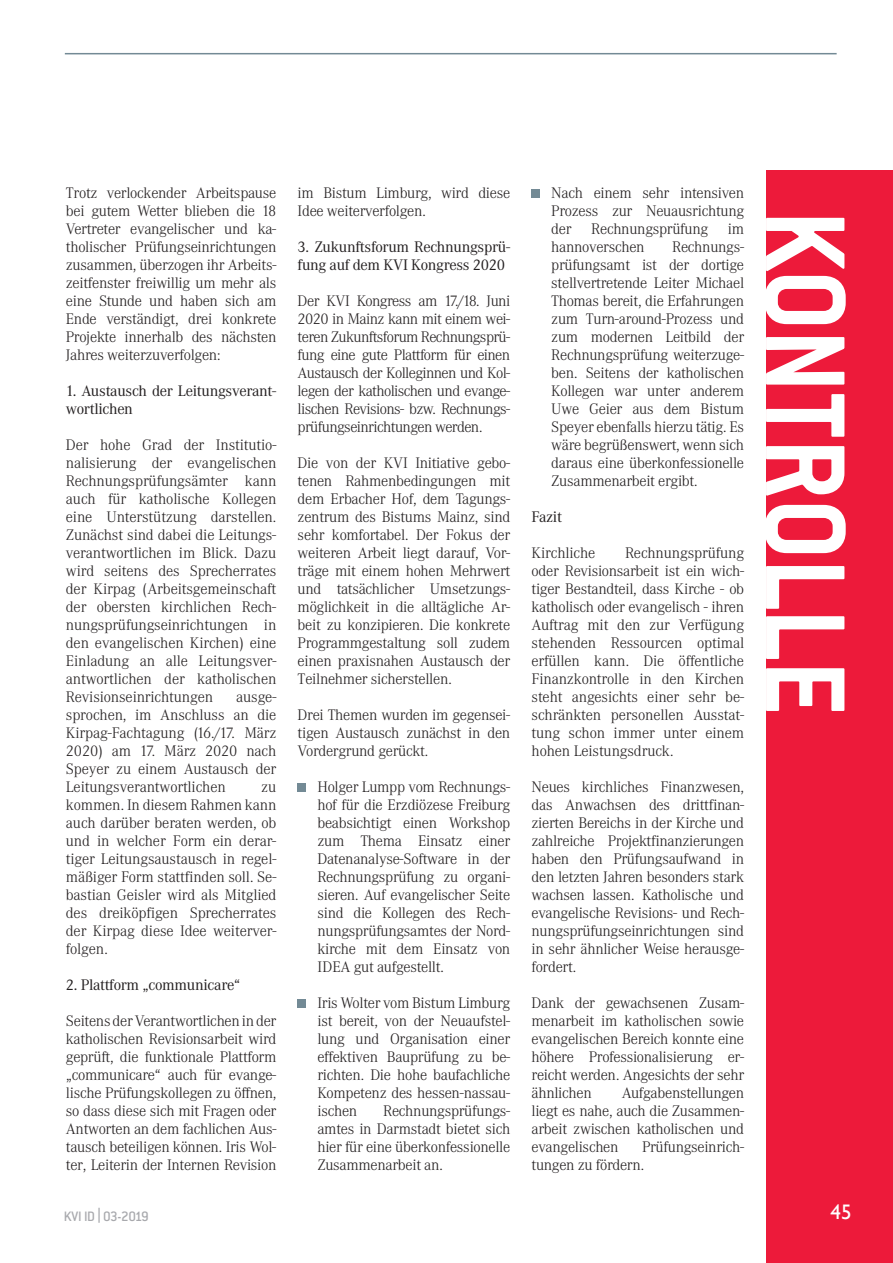
<style>
.page{position:relative;width:893px;height:1263px;background:#fff}
.page>*{position:absolute;margin:0;border:0;box-sizing:border-box;transform-origin:0 0}
.t1{font:700 124.5px "Conduit ITC";letter-spacing:-.005em;color:#fff;scale:.92 1}
.t2{font:21px "Gill Sans";color:#fff}
.t3{font:300 15px/18px "Corporate ABQ";letter-spacing:-.02em;color:#231f20;text-align:justify}
.t4{font:15px/18px "Corporate ABQ";letter-spacing:-.02em;color:#231f20}
.t5{font:500 15px "Conduit ITC";letter-spacing:-.04em;color:#a8a9ad}
.s1{font-family:"Corporate ABQ"}
</style>
<div class="page">
<hr style="left:65px;top:53px;width:772px;height:1px;background:#738a95">
<div style="left:766px;top:170px;width:127px;height:1093px;background:#ed1a3a"></div>
<div style="left:298px;top:783px;width:8px;height:9px;background:#738a95"></div>
<div style="left:298px;top:999px;width:8px;height:9px;background:#738a95"></div>
<div style="left:531px;top:189px;width:9px;height:9px;background:#738a95"></div>
<p class="t3" style="left:66px;top:184px;width:212px">Trotz verlockender Arbeitspause bei gutem Wetter blieben die 18<br>Vertreter evangelischer und ka&shy;tholischer Prüfungseinrichtungen zusammen, überzogen ihr Arbeits&shy;zeitfenster freiwillig um mehr als eine Stunde und haben sich am Ende verständigt, drei konkrete Projekte innerhalb des nächsten Jahres weiterzuverfolgen:</p>
<p class="t4" style="left:66px;top:382px;width:212px">1. Austausch der Leitungsverant&shy;wortlichen</p>
<p class="t3" style="left:66px;top:436px;width:212px">Der hohe Grad der Institutio&shy;nalisierung der evangelischen Rechnungsprüfungsämter kann auch für katholische Kollegen eine Unterstützung darstellen.<br>Zunächst sind dabei die Leitungs&shy;verantwortlichen im Blick. Dazu wird seitens des Sprecherrates der Kirpag (Arbeitsgemeinschaft der obersten kirchlichen Rech&shy;nungsprüfungseinrichtungen in den evangelischen Kirchen) eine Einladung an alle Leitungsver&shy;antwortlichen der katholischen Revisionseinrichtungen</p>
<p class="t3" style="left:298px;top:184px;width:214px">im Bistum Limburg, wird diese<br>Idee weiterverfolgen.</p>
<p class="t3" style="left:551px;top:184px;width:194px">Nach einem sehr intensiven Prozess zur Neuausrichtung der</p>
<h1 class="t1" style="left:878px;top:210px;width:551px;rotate:90deg">KONTROLLE</h1>
<p class="t3" style="left:591px;top:220px;width:118px">Rechnungsprüfung</p>
<p class="t3" style="left:728px;top:220px;width:18px">im</p>
<p class="t3" style="left:551px;top:238px;width:95px">hannoverschen</p>
<p class="t4" style="left:298px;top:238px;width:214px">3. Zukunftsforum Rechnungsprü&shy;fung auf dem KVI Kongress 2020</p>
<p class="t3" style="left:298px;top:292px;width:214px">Der KVI Kongress am 17./18. Juni 2020 in Mainz kann mit einem wei&shy;teren Zukunftsforum Rechnungsprü&shy;fung eine gute Plattform für einen Austausch der Kolleginnen und Kol&shy;legen der katholischen und evange&shy;lischen Revisions- bzw. Rechnungs&shy;prüfungseinrichtungen werden.</p>
<p class="t3" style="left:298px;top:454px;width:214px">Die von der KVI Initiative gebo&shy;tenen Rahmenbedingungen mit dem Erbacher Hof, dem Tagungs&shy;zentrum des Bistums Mainz, sind sehr komfortabel. Der Fokus der weiteren Arbeit liegt darauf, Vor&shy;träge mit einem hohen Mehrwert und tatsächlicher Umsetzungs&shy;möglichkeit in die alltägliche Ar&shy;beit zu konzipieren. Die konkrete Programmgestaltung soll zudem einen praxisnahen Austausch der Teilnehmer sicherstellen.</p>
<p class="t3" style="left:298px;top:706px;width:214px">Drei Themen wurden im gegensei&shy;tigen Austausch zunächst in den Vordergrund gerückt.</p>
<p class="t3" style="left:317px;top:778px;width:194px">Holger Lumpp vom Rechnungs&shy;hof für die Erzdiözese Freiburg beabsichtigt einen Workshop zum Thema Einsatz einer Datenanalyse-Software in der Rechnungsprüfung zu organi&shy;sieren. Auf evangelischer Seite sind die Kollegen des Rech&shy;nungsprüfungsamtes der Nord&shy;kirche mit dem Einsatz von IDEA gut aufgestellt.</p>
<p class="t3" style="left:317px;top:994px;width:194px">Iris Wolter vom Bistum Limburg ist bereit, von der Neuaufstel&shy;lung und Organisation einer effektiven Bauprüfung zu be&shy;richten. Die hohe baufachliche Kompetenz des hessen-nassau&shy;ischen</p>
<p class="t3" style="left:551px;top:238px;width:194px;text-indent:121px">Rechnungs&shy;prüfungsamt ist der dortige stellvertretende Leiter Michael Thomas bereit, die Erfahrungen zum Turn-around-Prozess und zum modernen Leitbild der Rechnungsprüfung weiterzuge&shy;ben. Seitens der katholischen Kollegen war unter anderem Uwe Geier aus dem Bistum Speyer ebenfalls hierzu tätig. Es wäre begrüßenswert, wenn sich daraus eine überkonfessionelle Zusammenarbeit ergibt.</p>
<p class="t4" style="left:531px;top:508px;width:32px">Fazit</p>
<p class="t3" style="left:531px;top:544px;width:65px">Kirchliche</p>
<p class="t3" style="left:531px;top:544px;width:214px;text-indent:93px">Rechnungsprüfung oder Revisionsarbeit ist ein wich&shy;tiger Bestandteil, dass Kirche - ob katholisch oder evangelisch - ihren Auftrag mit den zur Verfügung stehenden Ressourcen optimal erfüllen kann. Die öffentliche Finanzkontrolle in den Kirchen steht angesichts einer sehr be&shy;schränkten personellen Ausstat&shy;tung schon immer unter einem hohen Leistungsdruck.</p>
<p class="t3" style="left:531px;top:778px;width:214px">Neues kirchliches Finanzwesen, das Anwachsen des drittfinan&shy;zierten Bereichs in der Kirche und zahlreiche Projektfinanzierungen haben den Prüfungsaufwand in den letzten Jahren besonders stark wachsen lassen. Katholische und evangelische Revisions- und Rech&shy;nungsprüfungseinrichtungen sind in sehr ähnlicher Weise herausge&shy;fordert.</p>
<p class="t3" style="left:531px;top:994px;width:214px">Dank der gewachsenen Zusam&shy;menarbeit im katholischen sowie evangelischen Bereich konnte eine höhere Professionalisierung er&shy;reicht werden. Angesichts der sehr ähnlichen</p>
<p class="t3" style="left:66px;top:688px;width:212px;text-indent:170px">ausge&shy;sprochen, im Anschluss an die Kirpag-Fachtagung (16./17. März 2020) am 17. März 2020 nach Speyer zu einem Austausch der Leitungsverantwortlichen</p>
<p class="t3" style="left:66px;top:778px;width:212px;text-indent:195px">zu kommen. In diesem Rahmen kann auch darüber beraten werden, ob und in welcher Form ein derar&shy;tiger Leitungsaustausch in regel&shy;mäßiger Form stattfinden soll. Se&shy;bastian Geisler wird als Mitglied des dreiköpfigen Sprecherrates der Kirpag diese Idee weiterver&shy;folgen.</p>
<p class="t4" style="left:66px;top:976px;width:176px">2. Plattform „communicare“</p>
<p class="t3" style="left:66px;top:1012px;width:212px">Seitens der Verantwortlichen in der katholischen Revisionsarbeit wird geprüft, die funktionale Plattform „communicare“ auch für evange&shy;lische Prüfungskollegen zu öffnen, so dass diese sich mit Fragen oder Antworten an dem fachlichen Aus&shy;tausch beteiligen können. Iris Wol&shy;ter, Leiterin der Internen Revision</p>
<p class="t5" style="left:64px;top:1207px;width:87px">KVI ID <span class="s1">|</span> 03-2019</p>
<h2 class="t2" style="left:830px;top:1200px;width:22px">45</h2>
<p class="t3" style="left:531px;top:1084px;width:214px;text-indent:90px">Aufgabenstellungen liegt es nahe, auch die Zusammen&shy;arbeit zwischen katholischen und evangelischen</p>
<p class="t3" style="left:317px;top:1102px;width:194px;text-indent:66px">Rechnungsprüfungs&shy;amtes in Darmstadt bietet sich hier für eine überkonfessionelle Zusammenarbeit an.</p>
<p class="t3" style="left:531px;top:1138px;width:214px;text-indent:111px">Prüfungseinrich&shy;tungen zu fördern.</p>
</div>
